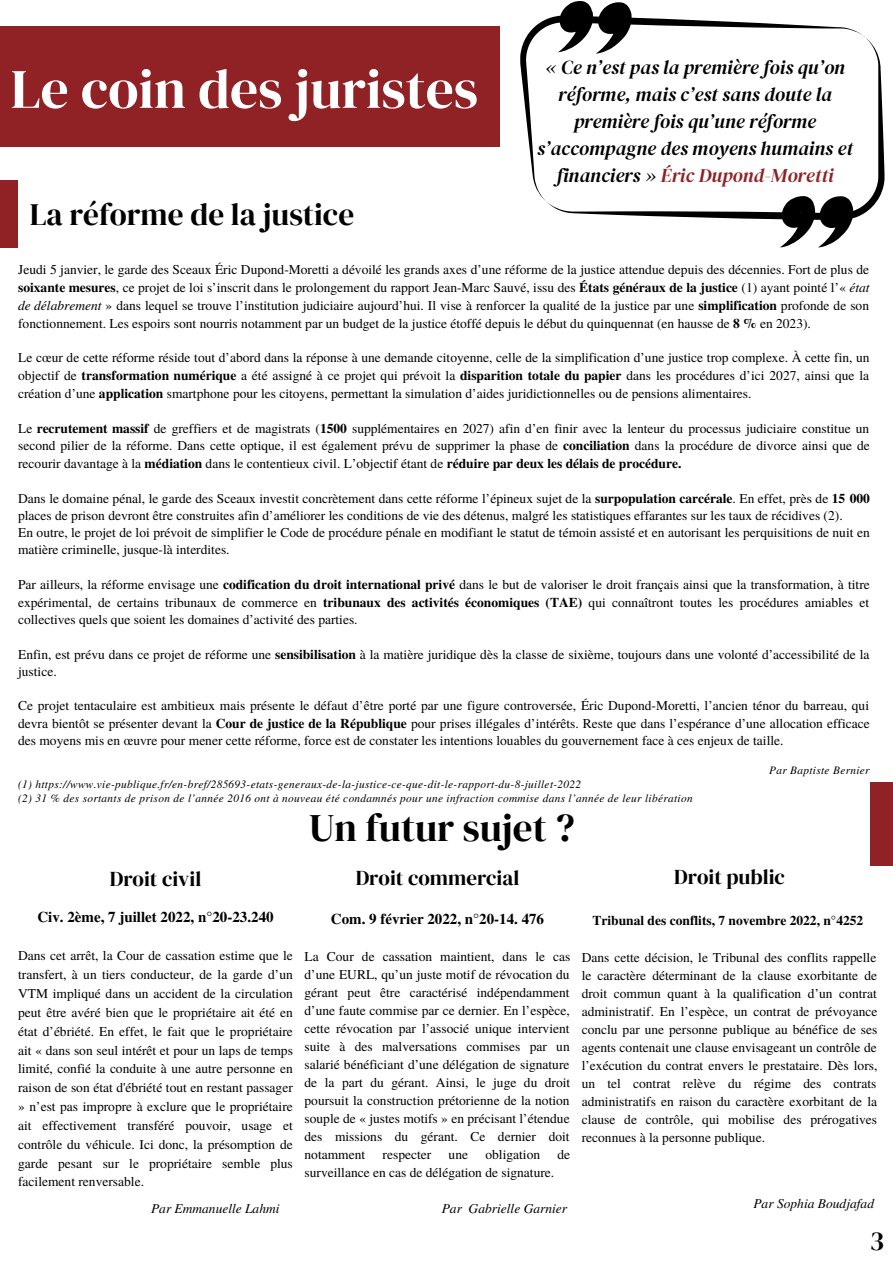
<style>
.page{position:relative;width:893px;height:1264px;background:#fff}
.page>*{position:absolute;margin:0;border:0;box-sizing:border-box;transform-origin:0 0}
.t1{font:55.5px "DM Serif Display";color:#fff}
.t2{font:39px "DM Serif Display";color:#000}
.t3{font:31.2px "DM Serif Display";color:#000}
.t4{font:26.85px "DM Serif Display";color:#000}
.t5{font:21px "DM Serif Display";color:#000}
.t6{font:italic 19.5px/27px "DM Serif Display";color:#000;text-align:center}
.t7{font:700 15px "Te X Gyre Termes";color:#000}
.t8{font:13.5px/18px "Te X Gyre Termes";color:#000;text-align:justify}
.t9{font:italic 13.5px "Te X Gyre Termes";color:#000}
.t10{font:700 13.5px "Te X Gyre Termes";color:#000}
.t11{font:italic 11.25px/14.1px "Te X Gyre Termes";letter-spacing:.03em;color:#000}
.s1{color:#902124}
.s2{font-weight:700}
.s3{font-style:italic}
</style>
<div class="page">
<div style="left:869px;top:782px;width:23px;height:83px;background:#902124"></div>
<div style="left:0;top:180px;width:18px;height:68px;background:#902124"></div>
<div style="left:0;top:27px;width:499px;height:120px;background:#902124"></div>
<svg style="left:520px;top:16px;width:345px;height:185px"></svg>
<svg style="left:546px;top:37px;width:338px;height:183px"></svg>
<svg style="left:558px;top:1px;width:73px;height:53px"></svg>
<svg style="left:780px;top:196px;width:73px;height:51px"></svg>
<h1 class="t1" style="left:11px;top:50px;width:469px">Le coin des juristes</h1>
<h3 class="t3" style="left:30px;top:193px;width:326px">La réforme de la justice</h3>
<h3 class="t6" style="left:537px;top:53px;width:317px">« Ce n’est pas la première fois qu’on réforme, mais c’est sans doute la première fois qu’une réforme s’accompagne des moyens humains et financiers » <span class="s1">Éric Dupond-Moretti</span></h3>
<p class="t8" style="left:18px;top:260px;width:853px">Jeudi 5 janvier, le garde des Sceaux Éric Dupond-Moretti a dévoilé les grands axes d’une réforme de la justice attendue depuis des décennies. Fort de plus de <span class="s2">soixante mesures</span>, ce projet de loi s’inscrit dans le prolongement du rapport Jean-Marc Sauvé, issu des <span class="s2">États généraux de la justice</span> (1) ayant pointé l’« <span class="s3">état de délabrement</span> » dans lequel se trouve l’institution judiciaire aujourd’hui. Il vise à renforcer la qualité de la justice par une <span class="s2">simplification</span> profonde de son fonctionnement. Les espoirs sont nourris notamment par un budget de la justice étoffé depuis le début du quinquennat (en hausse de <span class="s2">8 %</span> en 2023).</p>
<p class="t8" style="left:18px;top:348px;width:853px">Le cœur de cette réforme réside tout d’abord dans la réponse à une demande citoyenne, celle de la simplification d’une justice trop complexe. À cette fin, un objectif de <span class="s2">transformation numérique</span> a été assigné à ce projet qui prévoit la <span class="s2">disparition totale du papier</span> dans les procédures d’ici 2027, ainsi que la création d’une <span class="s2">application</span> smartphone pour les citoyens, permettant la simulation d’aides juridictionnelles ou de pensions alimentaires.</p>
<p class="t8" style="left:18px;top:418px;width:853px">Le <span class="s2">recrutement massif</span> de greffiers et de magistrats (<span class="s2">1500</span> supplémentaires en 2027) afin d’en finir avec la lenteur du processus judiciaire constitue un second pilier de la réforme. Dans cette optique, il est également prévu de supprimer la phase de <span class="s2">conciliation</span> dans la procédure de divorce ainsi que de recourir davantage à la <span class="s2">médiation</span> dans le contentieux civil. L’objectif étant de <span class="s2">réduire par deux les délais de procédure.</span></p>
<p class="t8" style="left:18px;top:489px;width:853px;line-height:17px;text-align:left">Dans le domaine pénal, le garde des Sceaux investit concrètement dans cette réforme l’épineux sujet de la <span class="s2">surpopulation carcérale</span>. En effet, près de <span class="s2">15 000 </span>places de prison devront être construites afin d’améliorer les conditions de vie des détenus, malgré les statistiques effarantes sur les taux de récidives (2).<br>En outre, le projet de loi prévoit de simplifier le Code de procédure pénale en modifiant le statut de témoin assisté et en autorisant les perquisitions de nuit en matière criminelle, jusque-là interdites.</p>
<p class="t8" style="left:18px;top:575px;width:853px;line-height:17.4px">Par ailleurs, la réforme envisage une <span class="s2">codification du droit international privé</span> dans le but de valoriser le droit français ainsi que la transformation, à titre expérimental, de certains tribunaux de commerce en <span class="s2">tribunaux des activités économiques (TAE)</span> qui connaîtront toutes les procédures amiables et collectives quels que soient les domaines d’activité des parties.</p>
<p class="t8" style="left:18px;top:645px;width:852px;line-height:17px">Enfin, est prévu dans ce projet de réforme une <span class="s2">sensibilisation</span> à la matière juridique dès la classe de sixième, toujours dans une volonté d’accessibilité de la justice.</p>
<p class="t8" style="left:18px;top:695px;width:853px;line-height:17.4px">Ce projet tentaculaire est ambitieux mais présente le défaut d’être porté par une figure controversée, Éric Dupond-Moretti, l’ancien ténor du barreau, qui devra bientôt se présenter devant la <span class="s2">Cour de justice de la République</span> pour prises illégales d’intérêts. Reste que dans l’espérance d’une allocation efficace des moyens mis en œuvre pour mener cette réforme, force est de constater les intentions louables du gouvernement face à ces enjeux de taille.</p>
<p class="t11" style="left:769px;top:762px;width:102px">Par Baptiste Bernier</p>
<p class="t11" style="left:18px;top:776px;width:676px">(1) https://www.vie-publique.fr/en-bref/285693-etats-generaux-de-la-justice-ce-que-dit-le-rapport-du-8-juillet-2022<br>(2) 31 % des sortants de prison de l’année 2016 ont à nouveau été condamnés pour une infraction commise dans l’année de leur libération</p>
<h3 class="t5" style="left:110px;top:864px;width:93px">Droit civil</h3>
<p class="t7" style="left:37px;top:905px;width:238px">Civ. 2ème, 7 juillet 2022, n°20-23.240</p>
<p class="t8" style="left:18px;top:945px;width:276px;line-height:18.9px">Dans cet arrêt, la Cour de cassation estime que le transfert, à un tiers conducteur, de la garde d’un VTM impliqué dans un accident de la circulation peut être avéré bien que le propriétaire ait été en état d’ébriété. En effet, le fait que le propriétaire ait « dans son seul intérêt et pour un laps de temps limité, confié la conduite à une autre personne en raison de son état d'ébriété tout en restant passager » n’est pas impropre à exclure que le propriétaire ait effectivement transféré pouvoir, usage et contrôle du véhicule. Ici donc, la présomption de garde pesant sur le propriétaire semble plus facilement renversable.</p>
<p class="t9" style="left:151px;top:1198px;width:130px">Par Emmanuelle Lahmi</p>
<h2 class="t2" style="left:309px;top:800px;width:267px">Un futur sujet ?</h2>
<h3 class="t5" style="left:355px;top:863px;width:165px">Droit commercial</h3>
<p class="t7" style="left:331px;top:907px;width:215px">Com. 9 février 2022, n°20-14. 476</p>
<p class="t8" style="left:304px;top:946px;width:267px">La Cour de cassation maintient, dans le cas d’une EURL, qu’un juste motif de révocation du gérant peut être caractérisé indépendamment d’une faute commise par ce dernier. En l’espèce, cette révocation par l’associé unique intervient suite à des malversations commises par un salarié bénéficiant d’une délégation de signature de la part du gérant. Ainsi, le juge du droit poursuit la construction prétorienne de la notion souple de « justes motifs » en précisant l’étendue des missions du gérant. Ce dernier doit notamment</p>
<p class="t8" style="left:382px;top:1144px;width:50px">respecter</p>
<p class="t8" style="left:448px;top:1144px;width:21px">une</p>
<p class="t8" style="left:485px;top:1144px;width:56px">obligation</p>
<p class="t8" style="left:557px;top:1144px;width:14px">de</p>
<p class="t8" style="left:304px;top:1162px;width:251px">surveillance en cas de délégation de signature.</p>
<p class="t9" style="left:441px;top:1198px;width:127px">Par Gabrielle Garnier</p>
<h3 class="t5" style="left:674px;top:862px;width:112px">Droit public</h3>
<p class="t10" style="left:592px;top:909px;width:272px">Tribunal des conflits, 7 novembre 2022, n°4252</p>
<p class="t8" style="left:581px;top:947px;width:297px">Dans cette décision, le Tribunal des conflits rappelle le caractère déterminant de la clause exorbitante de droit commun quant à la qualification d’un contrat administratif. En l’espèce, un contrat de prévoyance conclu par une personne publique au bénéfice de ses agents contenait une clause envisageant un contrôle de l’exécution du contrat envers le prestataire. Dès lors, un tel contrat relève du régime des contrats administratifs en raison du caractère exorbitant de la clause de contrôle, qui mobilise des prérogatives reconnues à la personne publique.</p>
<p class="t9" style="left:753px;top:1193px;width:122px">Par Sophia Boudjafad</p>
<h3 class="t4" style="left:869px;top:1221px;width:16px">3</h3>
</div>
